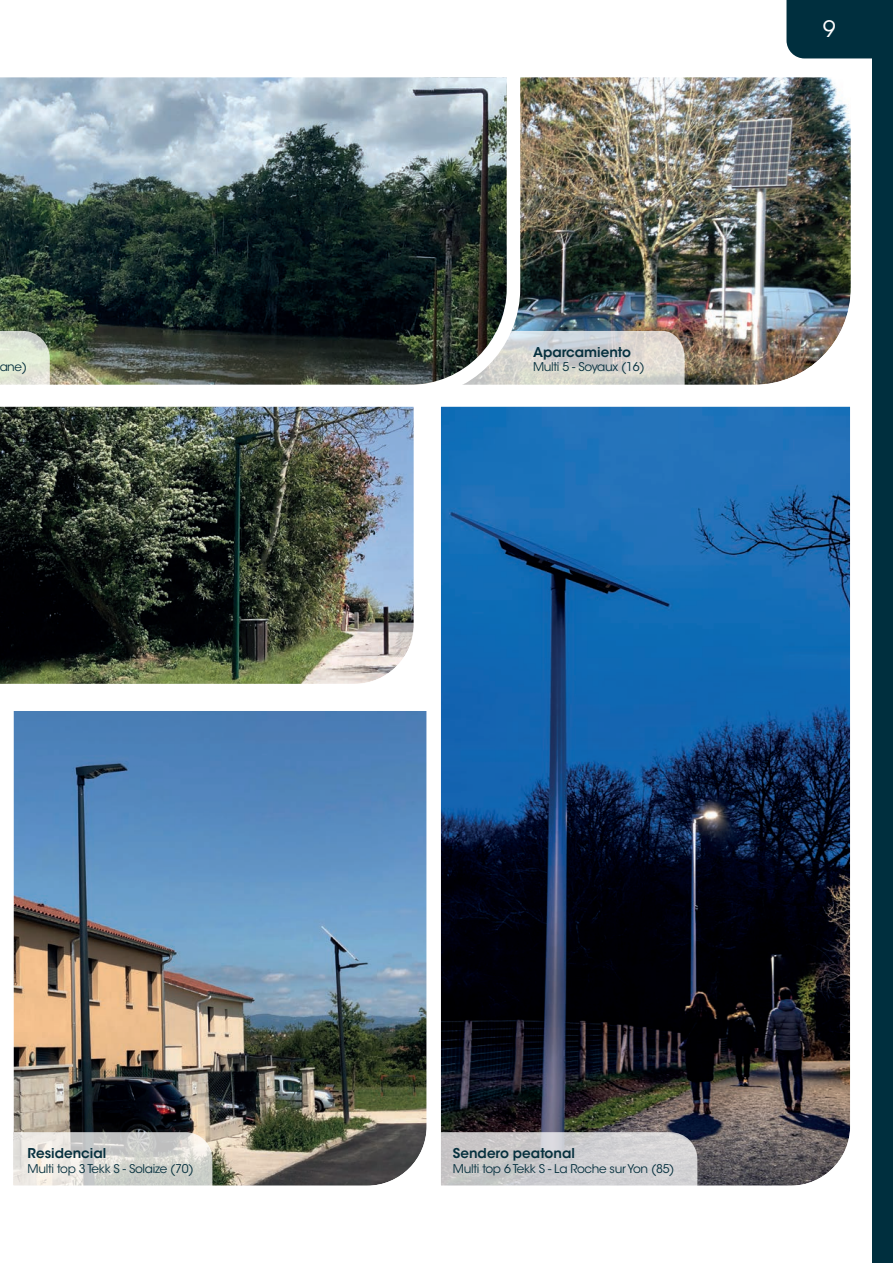
<style>
.page{position:relative;width:893px;height:1263px;background:#fff}
.page>*{position:absolute;margin:0;border:0;box-sizing:border-box;transform-origin:0 0}
.t1{font:22.5px "ITC Avant Garde Std";color:#fff}
.t2{font:600 13.5px "ITC Avant Garde Std";color:#06303e}
.t3{font:12px "ITC Avant Garde Std";letter-spacing:-.025em;color:#06303e}
</style>
<div class="page">
<img style="left:527px;top:58px;width:345px;height:327px">
<svg style="left:527px;top:331px;width:158px;height:54px;background:#d3d2cf"></svg>
<img style="left:0;top:77px;width:527px;height:308px">
<svg style="left:0;top:331px;width:50px;height:54px;background:#d5dccb"></svg>
<img style="left:13px;top:711px;width:408px;height:475px">
<svg style="left:14px;top:1132px;width:198px;height:54px;background:#d9d8d3"></svg>
<svg style="left:421px;top:406px;width:430px;height:780px;background:#204871"></svg>
<svg style="left:440px;top:1132px;width:257px;height:54px;background:#cbcbcd"></svg>
<img style="left:0;top:406px;width:434px;height:298px">
<div style="left:872px;top:0;width:21px;height:1263px;background:#002f3e"></div>
<div style="left:786px;top:0;width:86px;height:58px;background:#002f3e"></div>
<p class="t3" style="left:-1px;top:359px;width:29px">ane)</p>
<p class="t2" style="left:533px;top:343px;width:100px">Aparcamiento</p>
<p class="t3" style="left:533px;top:359px;width:113px">Multi 5 - Soyaux (16)</p>
<h1 class="t1" style="left:823px;top:15px;width:14px">9</h1>
<p class="t2" style="left:28px;top:1145px;width:80px">Residencial</p>
<p class="t3" style="left:28px;top:1161px;width:168px">Multi top 3 Tekk S - Solaize (70)</p>
<p class="t2" style="left:453px;top:1145px;width:124px">Sendero peatonal</p>
<p class="t3" style="left:453px;top:1161px;width:223px">Multi top 6 Tekk S - La Roche sur Yon (85)</p>
</div>
